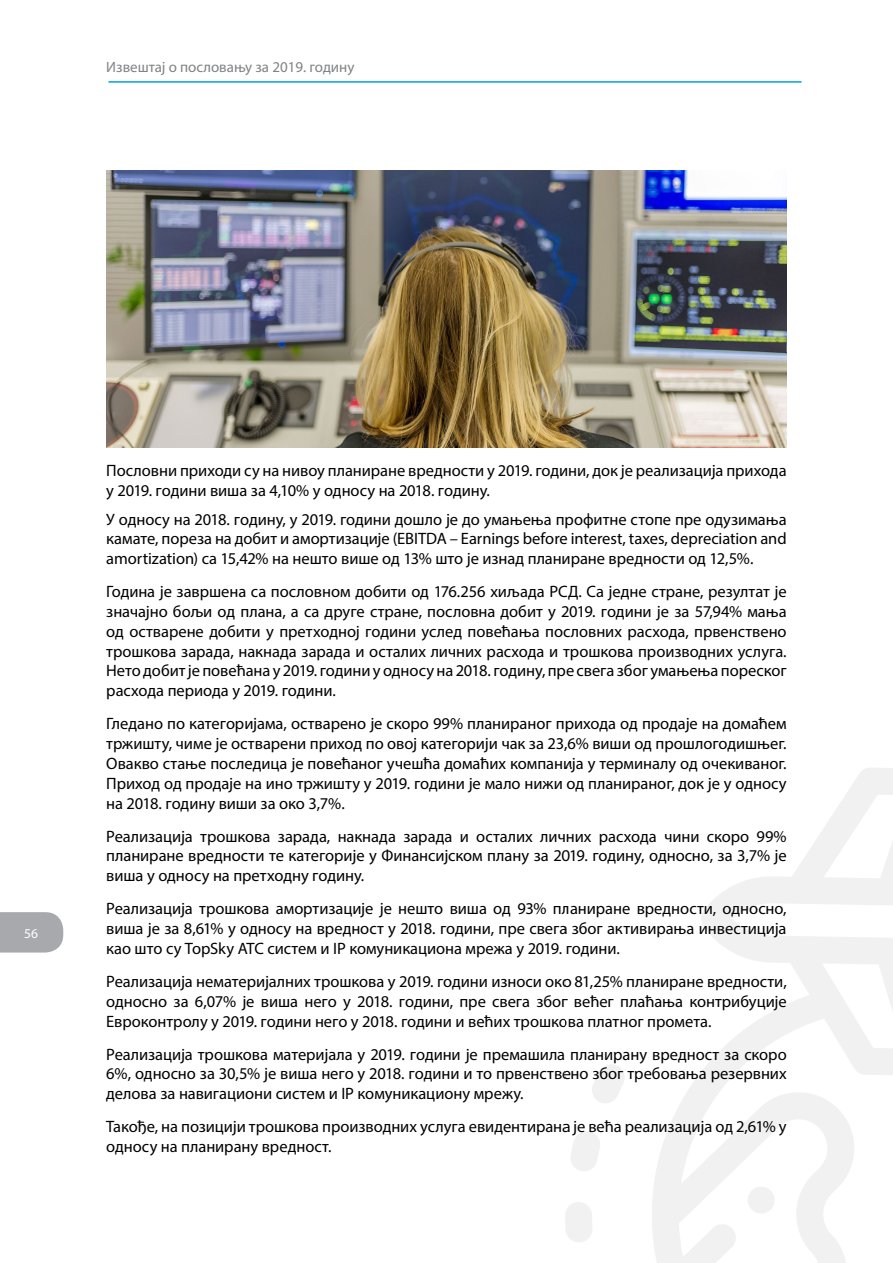
<style>
.page{position:relative;width:893px;height:1263px;background:#fff}
.page>*{position:absolute;margin:0;border:0;box-sizing:border-box;transform-origin:0 0}
.t1{font:16.5px/19.8px "Myriad Pro";letter-spacing:-.005em;color:#000;text-align:justify}
.t2{font:15px "Myriad Pro";color:#808285}
.t3{font:13.5px "Myriad Pro";color:#fff}
</style>
<div class="page">
<img style="left:106px;top:170px;width:681px;height:277px">
<svg style="left:652px;top:768px;width:241px;height:495px"></svg>
<svg style="left:592px;top:1064px;width:32px;height:39px"></svg>
<svg style="left:565px;top:1202px;width:27px;height:40px"></svg>
<svg style="left:571px;top:1131px;width:29px;height:40px"></svg>
<svg style="left:748px;top:1186px;width:27px;height:28px"></svg>
<hr style="left:108px;top:81px;width:693px;height:2px;background:#00a0dc">
<svg style="left:0;top:912px;width:63px;height:40px;background:#abadb0"></svg>
<p class="t2" style="left:106px;top:58px;width:250px">Извештај о пословању за 2019. годину</p>
<p class="t3" style="left:24px;top:926px;width:15px">56</p>
<p class="t1" style="left:106px;top:460px;width:682px">Пословни приходи су на нивоу планиране вредности у 2019. години, док je реализација прихода у 2019. години виша за 4,10% у односу на 2018. годину.</p>
<p class="t1" style="left:106px;top:509px;width:682px">У односу на 2018. годину, у 2019. години дошло је до умањења профитне стопе пре одузимања камате, пореза на добит и амортизације (EBITDA – Earnings before interest, taxes, depreciation and amortization) са 15,42% на нешто више од 13% што је изнад планиране вредности од 12,5%.</p>
<p class="t1" style="left:106px;top:581px;width:682px">Година је завршена са пословном добити од 176.256 хиљадa РСД. Са једне стране, резултат је значајно бољи од плана, а са друге стране, пословна добит у 2019. години je за 57,94% мања од остварене добити у претходној години услед повећања пословних расхода, првенствено трошкова зарада, накнада зарада и осталих личних расхода и трошкова производних услуга.<br>Нето добит је повећана у 2019. години у односу на 2018. годину, пре свега због умањења пореског расхода периода у 2019. години.</p>
<p class="t1" style="left:106px;top:714px;width:682px">Гледано по категоријама, остварено је скоро 99% планираног прихода од продаје на домаћем тржишту, чиме је остварени приход по овој категорији чак за 23,6% виши од прошлогодишњег.<br>Овакво стање последица је повећаног учешћа домаћих компанија у терминалу од очекиваног.<br>Приход од продаје на ино тржишту у 2019. години је мало нижи од планираног, док је у односу на 2018. годину виши за око 3,7%.</p>
<p class="t1" style="left:106px;top:826px;width:682px">Реализација трошкова зарада, накнада зарада и осталих личних расхода чини скоро 99% планиране вредности те категорије у Финансијском плану за 2019. годину, односно, за 3,7% је виша у односу на претходну годину.</p>
<p class="t1" style="left:106px;top:898px;width:682px">Реализација трошкова амортизације је нешто виша од 93% планиране вредности, односно, виша је за 8,61% у односу на вредност у 2018. години, пре свега због активирања инвестиција као што су TopSky ATC систем и IP комуникациона мрежа у 2019. години.</p>
<p class="t1" style="left:106px;top:971px;width:682px">Реализација нематеријалних трошкова у 2019. години износи око 81,25% планиране вредности, односно за 6,07% је виша него у 2018. години, пре свега због већег плаћања контрибуције Евроконтролу у 2019. години него у 2018. години и већих трошкова платног промета.</p>
<p class="t1" style="left:106px;top:1044px;width:682px">Реализација трошкова материјала у 2019. години је премашила планирану вредност за скоро 6%, односно за 30,5% је виша него у 2018. години и то првенствено због требовања резервних делова за навигациони систем и IP комуникациону мрежу.</p>
<p class="t1" style="left:106px;top:1116px;width:682px">Такође, на позицији трошкова производних услуга евидентирана је већа реализација од 2,61% у односу на планирану вредност.</p>
</div>
